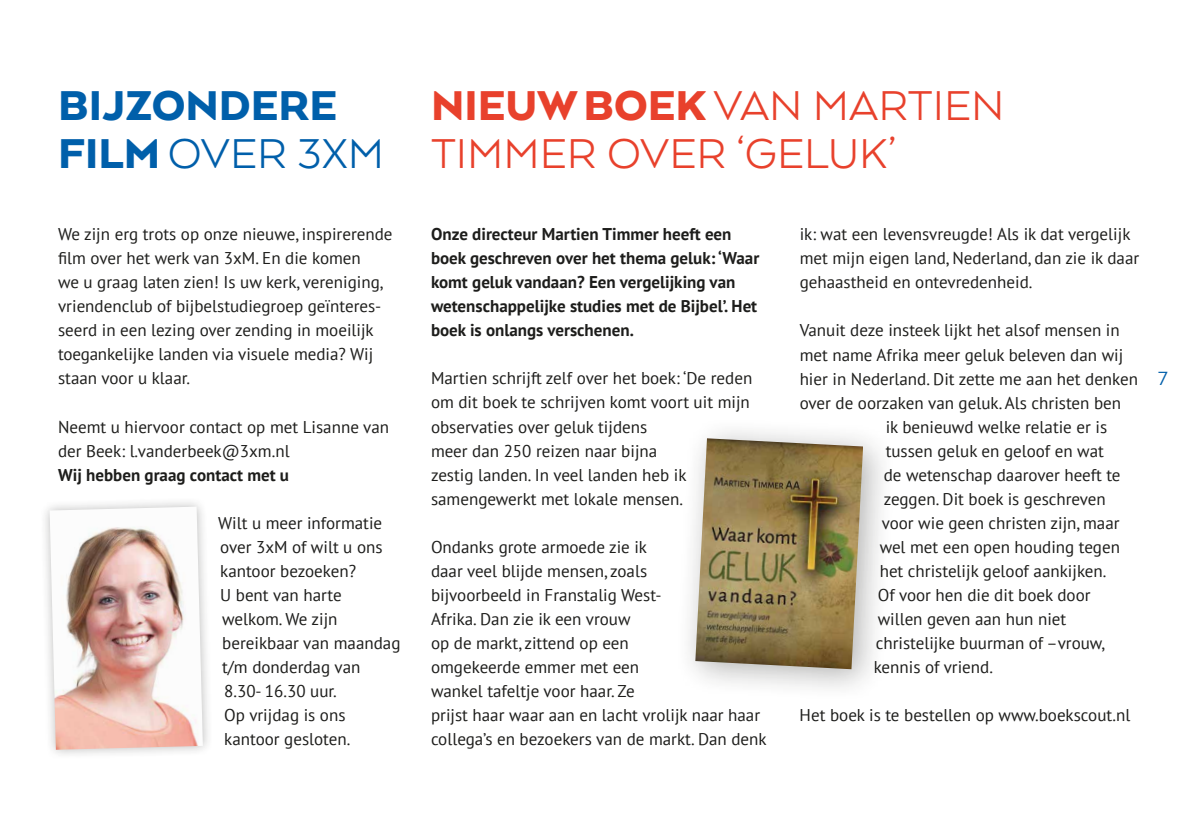
<style>
.page{position:relative;width:1191px;height:840px;background:#fff}
.page>*{position:absolute;margin:0;border:0;box-sizing:border-box;transform-origin:0 0}
.t1{font:48px/48px "Arquitecta";color:#e8412c}
.t2{font:900 48px/48px "Arquitecta";color:#005faa}
.t3{font:22px "Arquitecta";color:#005faa}
.t4{font:17px/24px "PT Sans";color:#1d1d1b}
.t5{font:700 17px/24px "PT Sans";color:#1d1d1b}
.s1{font-weight:400}
.s2{font-weight:900}
</style>
<div class="page">
<div style="left:39px;top:496px;width:175px;height:263px;background:#1d1d1b;opacity:.3"></div>
<img style="left:50px;top:506px;width:153px;height:243px">
<div style="left:674px;top:417px;width:222px;height:285px;background:#1d1d1b;opacity:.33"></div>
<img style="left:695px;top:438px;width:168px;height:230px">
<h1 class="t2" style="left:58px;top:80px;width:328px">BIJZONDERE<br>FILM <span class="s1">OVER 3XM</span></h1>
<p class="t4" style="left:58px;top:222px;width:336px">We zijn erg trots op onze nieuwe, inspirerende film over het werk van 3xM. En die komen<br>we u graag laten zien! Is uw kerk, vereniging, vriendenclub of bijbelstudiegroep geïnteres&shy;seerd in een lezing over zending in moeilijk toegankelijke landen via visuele media? Wij staan voor u klaar.</p>
<p class="t4" style="left:58px;top:414px;width:332px">Neemt u hiervoor contact op met Lisanne van der Beek: l.vanderbeek@3xm.nl</p>
<p class="t5" style="left:58px;top:462px;width:232px">Wij hebben graag contact met u</p>
<p class="t4" style="left:218px;top:510px;width:184px">Wilt u meer informatie over 3xM of wilt u ons kantoor bezoeken?<br>U bent van harte welkom. We zijn bereikbaar van maandag t/m donderdag van<br>8.30- 16.30 uur.<br>Op vrijdag is ons<br>kantoor gesloten.</p>
<h1 class="t1" style="left:431px;top:80px;width:575px"><span class="s2">NIEUW BOEK</span> VAN MARTIEN<br>TIMMER OVER ‘GELUK’</h1>
<p class="t5" style="left:431px;top:222px;width:330px">Onze directeur Martien Timmer heeft een boek geschreven over het thema geluk: ‘Waar komt geluk vandaan? Een vergelijking van wetenschappelijke studies met de Bijbel’. Het boek is onlangs verschenen.</p>
<p class="t4" style="left:431px;top:366px;width:323px">Martien schrijft zelf over het boek: ‘De reden om dit boek te schrijven komt voort uit mijn observaties over geluk tijdens<br>meer dan 250 reizen naar bijna<br>zestig landen. In veel landen heb ik samengewerkt met lokale mensen.</p>
<p class="t4" style="left:431px;top:534px;width:337px">Ondanks grote armoede zie ik<br>daar veel blijde mensen, zoals<br>bijvoorbeeld in Franstalig West-<br>Afrika. Dan zie ik een vrouw<br>op de markt, zittend op een<br>omgekeerde emmer met een<br>wankel tafeltje voor haar. Ze<br>prijst haar waar aan en lacht vrolijk naar haar collega’s en bezoekers van de markt. Dan denk</p>
<p class="t4" style="left:799px;top:222px;width:341px">ik: wat een levensvreugde! Als ik dat vergelijk met mijn eigen land, Nederland, dan zie ik daar gehaastheid en ontevredenheid.</p>
<p class="t4" style="left:799px;top:318px;width:321px">Vanuit deze insteek lijkt het alsof mensen in</p>
<p class="t4" style="left:799px;top:342px;width:325px">met name Afrika meer geluk beleven dan wij</p>
<p class="t4" style="left:799px;top:366px;width:340px">hier in Nederland. Dit zette me aan het denken</p>
<p class="t4" style="left:799px;top:390px;width:323px">over de oorzaken van geluk. Als christen ben</p>
<p class="t4" style="left:885px;top:414px;width:223px">ik benieuwd welke relatie er is</p>
<p class="t4" style="left:885px;top:438px;width:220px">tussen geluk en geloof en wat</p>
<p class="t4" style="left:883px;top:462px;width:238px">de wetenschap daarover heeft te</p>
<p class="t4" style="left:883px;top:486px;width:224px">zeggen. Dit boek is geschreven</p>
<p class="t4" style="left:881px;top:510px;width:239px">voor wie geen christen zijn, maar</p>
<p class="t4" style="left:879px;top:534px;width:242px">wel met een open houding tegen</p>
<p class="t4" style="left:879px;top:558px;width:228px">het christelijk geloof aankijken.</p>
<p class="t4" style="left:877px;top:582px;width:214px">Of voor hen die dit boek door</p>
<p class="t4" style="left:877px;top:606px;width:190px">willen geven aan hun niet</p>
<p class="t4" style="left:875px;top:630px;width:230px">christelijke buurman of –vrouw,</p>
<p class="t4" style="left:873px;top:654px;width:121px">kennis of vriend.</p>
<p class="t4" style="left:799px;top:702px;width:332px">Het boek is te bestellen op www.boekscout.nl</p>
<p class="t3" style="left:1157px;top:365px;width:11px">7</p>
</div>
